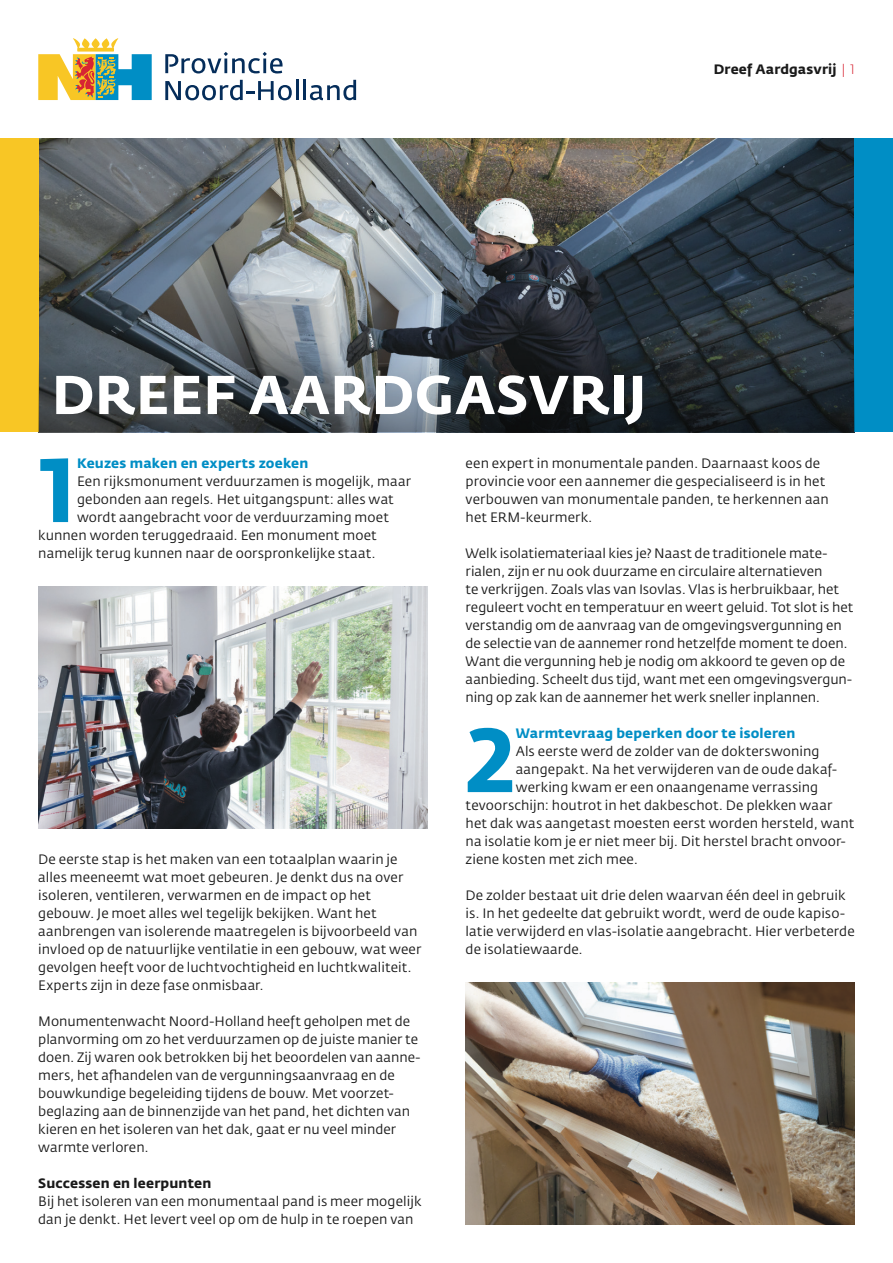
<style>
.page{position:relative;width:893px;height:1263px;background:#fff}
.page>*{position:absolute;margin:0;border:0;box-sizing:border-box;transform-origin:0 0}
.Tussenkop{font:700 89.85px "Fedra Sans Std";color:#008ec5}
.Kop{font:700 54px "Fedra Sans Std";letter-spacing:.01em;color:#fff}
.Plat{font:13.5px/18px "Fedra Sans Std";letter-spacing:.005em;color:#1a1a1a}
.Tussenkop-2{font:700 13.5px "Fedra Sans Std";letter-spacing:.015em;color:#008ec5}
.Plat-2{font:700 13.5px "Fedra Sans Std";letter-spacing:.01em;color:#1a1a1a}
.s1{font-weight:300;color:#d72533}
</style>
<div class="page">
<svg style="left:38px;top:38px;width:114px;height:62px"></svg>
<svg style="left:165px;top:80px;width:127px;height:20px"></svg>
<hr style="left:296px;top:80px;width:2px;height:20px;background:#052d5a">
<hr style="left:303px;top:80px;width:3px;height:20px;background:#052d5a">
<svg style="left:310px;top:80px;width:46px;height:20px"></svg>
<svg style="left:165px;top:52px;width:118px;height:21px"></svg>
<img style="left:38px;top:139px;width:817px;height:293px">
<div style="left:0;top:139px;width:38px;height:293px;background:#f8c625"></div>
<div style="left:855px;top:139px;width:38px;height:293px;background:#008ec5"></div>
<img style="left:38px;top:587px;width:389px;height:241px">
<img style="left:466px;top:983px;width:389px;height:241px">
<svg style="left:38px;top:357px;width:817px;height:74px;background:#353d42"></svg>
<p class="Plat-2" style="left:714px;top:61px;width:142px">Dreef Aardgasvrij <span class="s1">| 1</span></p>
<p class="Kop" style="left:52px;top:360px;width:596px">DREEF AARDGASVRIJ</p>
<p class="Tussenkop" style="left:39px;top:432px;width:40px">1</p>
<p class="Tussenkop-2" style="left:77px;top:455px;width:233px">Keuzes maken en experts zoeken</p>
<p class="Plat" style="left:77px;top:472px;width:335px">Een rijksmonument verduurzamen is mogelijk, maar</p>
<p class="Plat" style="left:77px;top:490px;width:318px">gebonden aan regels. Het uitgangspunt: alles wat</p>
<p class="Plat" style="left:77px;top:508px;width:313px">wordt aangebracht voor de verduurzaming moet</p>
<p class="Plat" style="left:38px;top:526px;width:340px">kunnen worden teruggedraaid. Een monument moet</p>
<p class="Plat" style="left:38px;top:544px;width:339px">namelijk terug kunnen naar de oorspronkelijke staat.</p>
<p class="Plat" style="left:38px;top:850px;width:385px">De eerste stap is het maken van een totaalplan waarin je alles meeneemt wat moet gebeuren. Je denkt dus na over isoleren, ventileren, verwarmen en de impact op het gebouw. Je moet alles wel tegelijk bekijken. Want het aanbrengen van isolerende maatregelen is bijvoorbeeld van invloed op de natuurlijke ventilatie in een gebouw, wat weer gevolgen heeft voor de luchtvochtigheid en luchtkwaliteit.<br>Experts zijn in deze fase onmisbaar.</p>
<p class="Plat" style="left:38px;top:1012px;width:383px">Monumentenwacht Noord-Holland heeft geholpen met de planvorming om zo het verduurzamen op de juiste manier te doen. Zij waren ook betrokken bij het beoordelen van aanne&shy;mers, het afhandelen van de vergunningsaanvraag en de bouwkundige begeleiding tijdens de bouw. Met voorzet&shy;beglazing aan de binnenzijde van het pand, het dichten van kieren en het isoleren van het dak, gaat er nu veel minder warmte verloren.</p>
<p class="Plat-2" style="left:38px;top:1175px;width:175px">Successen en leerpunten</p>
<p class="Plat" style="left:38px;top:1192px;width:385px">Bij het isoleren van een monumentaal pand is meer mogelijk dan je denkt. Het levert veel op om de hulp in te roepen van</p>
<p class="Plat" style="left:466px;top:454px;width:365px">een expert in monumentale panden. Daarnaast koos de provincie voor een aannemer die gespecialiseerd is in het verbouwen van monumentale panden, te herkennen aan het ERM-keurmerk.</p>
<p class="Plat" style="left:466px;top:544px;width:389px">Welk isolatiemateriaal kies je? Naast de traditionele mate&shy;rialen, zijn er nu ook duurzame en circulaire alternatieven<br>te verkrijgen. Zoals vlas van Isovlas. Vlas is herbruikbaar, het reguleert vocht en temperatuur en weert geluid. Tot slot is het verstandig om de aanvraag van de omgevingsvergunning en de selectie van de aannemer rond hetzelfde moment te doen.<br>Want die vergunning heb je nodig om akkoord te geven op de aanbieding. Scheelt dus tijd, want met een omgevingsvergun&shy;ning op zak kan de aannemer het werk sneller inplannen.</p>
<p class="Tussenkop" style="left:466px;top:702px;width:51px">2</p>
<p class="Tussenkop-2" style="left:516px;top:725px;width:281px">Warmtevraag beperken door te isoleren</p>
<p class="Plat" style="left:516px;top:742px;width:305px">Als eerste werd de zolder van de dokterswoning</p>
<p class="Plat" style="left:516px;top:760px;width:322px">aangepakt. Na het verwijderen van de oude dakaf-</p>
<p class="Plat" style="left:516px;top:778px;width:304px">werking kwam er een onaangename verrassing</p>
<p class="Plat" style="left:466px;top:796px;width:368px">tevoorschijn: houtrot in het dakbeschot. De plekken waar</p>
<p class="Plat" style="left:466px;top:814px;width:390px">het dak was aangetast moesten eerst worden hersteld, want</p>
<p class="Plat" style="left:466px;top:832px;width:381px">na isolatie kom je er niet meer bij. Dit herstel bracht onvoor-</p>
<p class="Plat" style="left:466px;top:850px;width:174px">ziene kosten met zich mee.</p>
<p class="Plat" style="left:466px;top:886px;width:391px">De zolder bestaat uit drie delen waarvan één deel in gebruik is. In het gedeelte dat gebruikt wordt, werd de oude kapiso&shy;latie verwijderd en vlas-isolatie aangebracht. Hier verbeterde de isolatiewaarde.</p>
</div>
